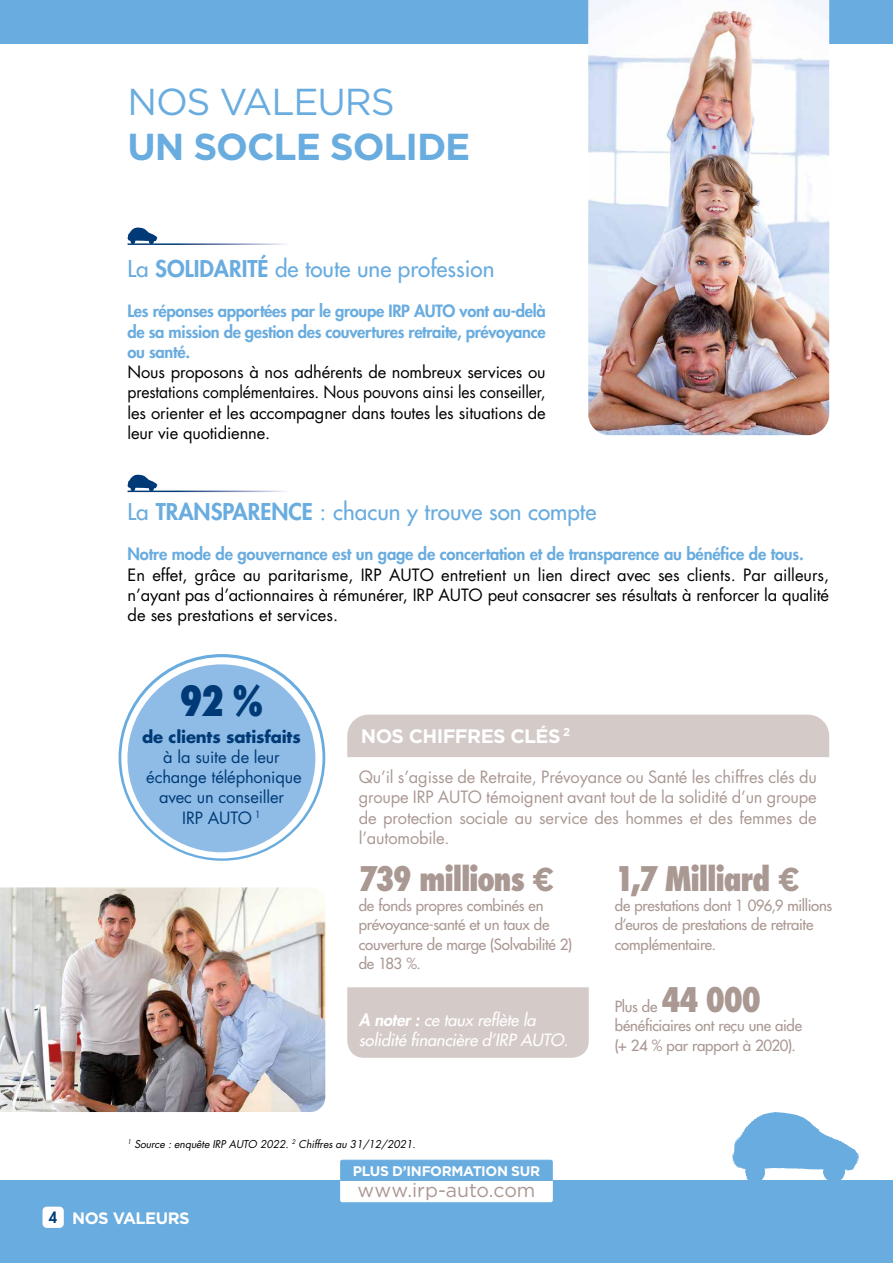
<style>
.page{position:relative;width:893px;height:1263px;background:#fff}
.page>*{position:absolute;margin:0;border:0;box-sizing:border-box;transform-origin:0 0}
.t1{font:800 condensed 40.5px "Futura Std";color:#003a76;scale:.96 1}
.t2{font:700 37.5px "Gotham";letter-spacing:-.03em;color:#69acdf}
.t3{font:37.5px "Gotham";letter-spacing:-.03em;color:#69acdf}
.t4{font:800 condensed 33px "Futura Std";letter-spacing:-.04em;color:#aa9893;scale:.96 1}
.t5{font:500 22.5px "Futura Std";color:#69acdf}
.t6{font:19.5px "Gotham";letter-spacing:-.005em;color:#aa9893}
.t7{font:700 19.5px "Gotham";letter-spacing:-.03em;color:#fff}
.t8{font:16.5px/20.2px "Futura Std";letter-spacing:-.01em;color:#000;text-align:justify}
.t9{font:800 16.5px/20.2px "Futura Std";letter-spacing:-.01em;color:#69acdf;text-align:justify}
.t10{font:16.5px/20.2px "Futura Std";letter-spacing:-.01em;color:#aa9893;text-align:justify}
.t11{font:16.5px/20.2px "Futura Std";letter-spacing:-.01em;color:#003a76;text-align:center}
.t12{font:italic 500 16.5px/20.2px "Futura Std";letter-spacing:-.01em;color:#fff}
.t13{font:700 16.5px "Futura Std";letter-spacing:-.01em;color:#003a76}
.t14{font:700 16.5px "Gotham";letter-spacing:-.03em;color:#fff}
.t15{font:500 15px/19.5px "Futura Std";letter-spacing:-.015em;color:#aa9893}
.t16{font:800 15px "Futura Std";color:#003a76}
.t17{font:700 13.95px "Gotham";letter-spacing:-.025em;color:#fff}
.t18{font:italic 10.5px "Futura Std";letter-spacing:-.01em;color:#000}
.s1{font-weight:800}
.s2{font-weight:400}
.s3{font-family:"Gotham";font-weight:700;font-stretch:normal}
.s4{font-weight:800;font-stretch:condensed;font-size:33px}
</style>
<div class="page">
<div style="left:0;top:0;width:893px;height:43px;background:#69acdf"></div>
<div style="left:0;top:1180px;width:893px;height:83px;background:#69acdf"></div>
<svg style="left:732px;top:1112px;width:127px;height:68px"></svg>
<div style="left:341px;top:1160px;width:211px;height:42px;background:#fff;border-radius:2px"></div>
<div style="left:340px;top:1160px;width:213px;height:42px;border:1px solid #fff;border-radius:2px"></div>
<div style="left:43px;top:1206px;width:21px;height:22px;background:#fff;border-radius:4px"></div>
<div style="left:340px;top:1159px;width:213px;height:22px;background:#69acdf"></div>
<img style="left:588px;top:0;width:241px;height:435px">
<div style="left:347px;top:715px;width:482px;height:42px;background:#d4cac8"></div>
<img style="left:0;top:887px;width:325px;height:225px">
<svg style="left:127px;top:227px;width:30px;height:17px"></svg>
<hr style="left:128px;top:243px;width:160px;height:2px;background:#fff">
<svg style="left:127px;top:475px;width:30px;height:17px"></svg>
<hr style="left:128px;top:491px;width:160px;height:1px;background:#fff">
<div style="left:347px;top:987px;width:242px;height:71px;background:#d4cac8"></div>
<svg style="left:119px;top:654px;width:206px;height:207px"></svg>
<h2 class="t3" style="left:128px;top:78px;width:269px">NOS VALEURS</h2>
<h2 class="t2" style="left:128px;top:122px;width:344px">UN SOCLE SOLIDE</h2>
<h3 class="t5" style="left:128px;top:254px;width:368px">La <span class="s1">SOLIDARITÉ</span> de toute une profession</h3>
<p class="t9" style="left:128px;top:301px;width:420px">Les réponses apportées par le groupe IRP AUTO vont au-delà de sa mission de gestion des couvertures retraite, prévoyance ou santé.</p>
<p class="t8" style="left:128px;top:362px;width:420px">Nous proposons à nos adhérents de nombreux services ou prestations complémentaires. Nous pouvons ainsi les conseiller, les orienter et les accompagner dans toutes les situations de leur vie quotidienne.</p>
<h3 class="t5" style="left:128px;top:497px;width:470px">La <span class="s1">TRANSPARENCE</span> <span class="s2">:</span> chacun y trouve son compte</h3>
<p class="t9" style="left:128px;top:544px;width:678px">Notre mode de gouvernance est un gage de concertation et de transparence au bénéfice de tous.</p>
<p class="t8" style="left:128px;top:564px;width:703px">En effet, grâce au paritarisme, IRP AUTO entretient un lien direct avec ses clients. Par ailleurs, n’ayant pas d’actionnaires à rémunérer, IRP AUTO peut consacrer ses résultats à renforcer la qualité de ses prestations et services.</p>
<h1 class="t1" style="left:180px;top:675px;width:89px">92 %</h1>
<p class="t13" style="left:142px;top:725px;width:160px">de clients satisfaits</p>
<p class="t11" style="left:146px;top:747px;width:157px">à la suite de leur échange téléphonique avec un conseiller<br>IRP AUTO <sup>1</sup></p>
<p class="t7" style="left:361px;top:723px;width:211px">NOS CHIFFRES CLÉS <sup>2</sup></p>
<p class="t10" style="left:359px;top:767px;width:460px">Qu’il s’agisse de Retraite, Prévoyance ou Santé les chiffres clés du groupe IRP AUTO témoignent avant tout de la solidité d’un groupe de protection sociale au service des hommes et des femmes de l’automobile.</p>
<h3 class="t4" style="left:615px;top:858px;width:195px">1,7 Milliard <span class="s3">€</span></h3>
<p class="t15" style="left:615px;top:896px;width:219px">de prestations dont 1 096,9 millions d’euros de prestations de retraite complémentaire.</p>
<p class="t15" style="left:615px;top:996px;width:189px">Plus de <span class="s4">44 000 </span>bénéficiaires ont reçu une aide (+ 24 % par rapport à 2020).</p>
<h3 class="t4" style="left:359px;top:858px;width:206px">739 millions <span class="s3">€</span></h3>
<p class="t15" style="left:359px;top:896px;width:215px">de fonds propres combinés en prévoyance-santé et un taux de couverture de marge (Solvabilité 2) de 183 %.</p>
<p class="t12" style="left:359px;top:1010px;width:211px"><span class="s1">A noter :</span> ce taux reflète la solidité financière d’IRP AUTO.</p>
<p class="t16" style="left:49px;top:1208px;width:10px">4</p>
<p class="t18" style="left:128px;top:1137px;width:290px"><sup>1</sup> Source : enquête IRP AUTO 2022. <sup>2</sup> Chiffres au 31/12/2021.</p>
<p class="t17" style="left:353px;top:1161px;width:189px">PLUS D’INFORMATION SUR</p>
<p class="t14" style="left:72px;top:1207px;width:119px">NOS VALEURS</p>
<p class="t6" style="left:357px;top:1178px;width:179px">www.irp-auto.com</p>
</div>
